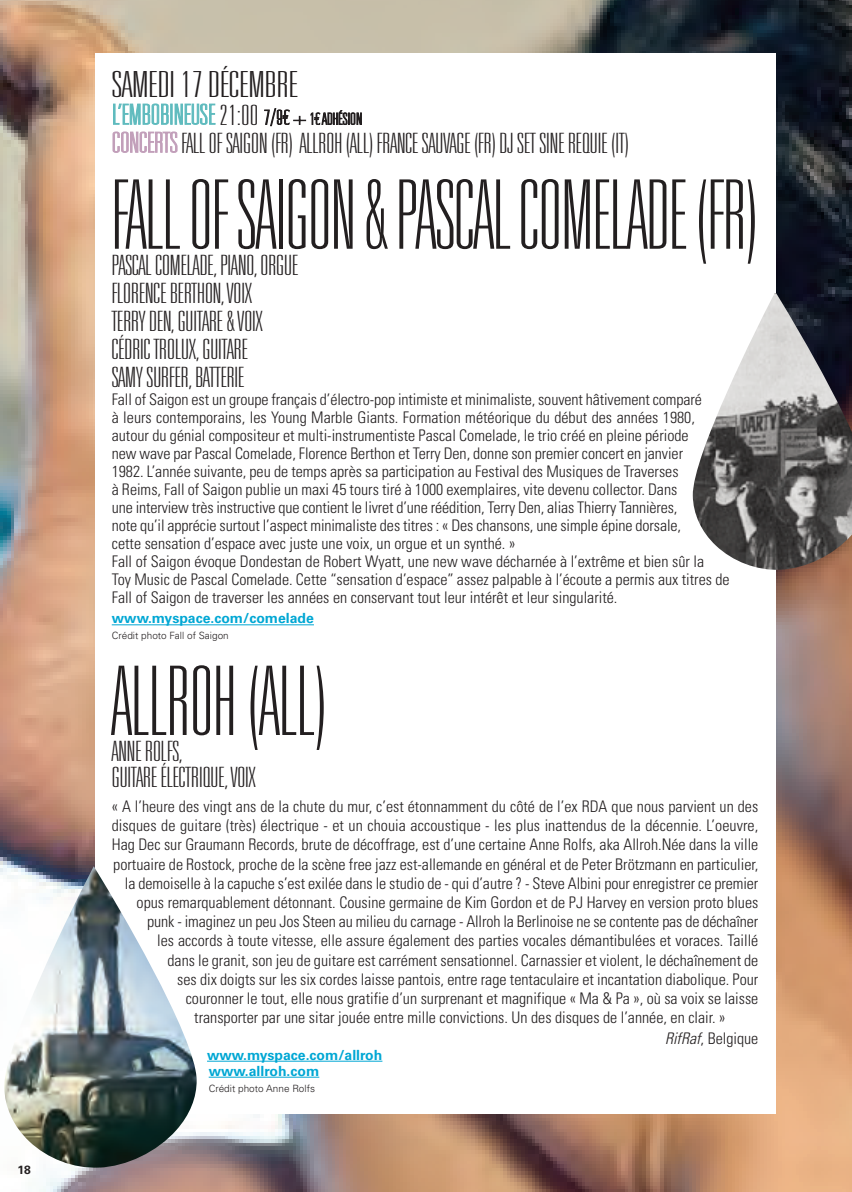
<style>
.page{position:relative;width:852px;height:1192px;background:#fff}
.page>*{position:absolute;margin:0;border:0;box-sizing:border-box;transform-origin:0 0}
.t1{font:100 ultra-condensed 96px "Univers LT Std";letter-spacing:-.005em;color:#231f20}
.t2{font:100 ultra-condensed 36px "Univers LT Std";color:#231f20;scale:1.37 1}
.t3{font:100 ultra-condensed 28px/28px "Univers LT Std";color:#231f20;scale:1.17 1}
.t4{font:100 ultra-condensed 28px/28.4px "Univers LT Std";color:#231f20;scale:1.37 1}
.t5{font:300 condensed 16px/18px "Univers LT Std";color:#231f20}
.t6{font:700 14px/16px "Univers LT Std";color:#00a7d4}
.t7{font:700 12px "Univers";color:#231f20}
.t8{font:300 10px "Univers LT Std";color:#231f20}
.s1{color:#5fbbbe}
.s2{font-size:20px}
.s3{font-size:16px}
.s4{color:#c29fba}
.s5{font-style:italic}
</style>
<div class="page">
<img style="left:0;top:0;width:852px;height:1192px">
<div style="left:95px;top:54px;width:680px;height:1060px;background:#fff"></div>
<hr style="left:112px;top:624px;width:202px;height:1px;background:#00a7d4">
<hr style="left:207px;top:1061px;width:175px;height:1px;background:#00a7d4">
<hr style="left:209px;top:1077px;width:110px;height:1px;background:#00a7d4">
<img style="left:692px;top:294px;width:160px;height:277px">
<img style="left:4px;top:866px;width:193px;height:302px">
<p class="t7" style="left:18px;top:1165px;width:15px">18</p>
<h2 class="t2" style="left:112px;top:71px;width:137px">SAMEDI17DÉCEMBRE</h2>
<h3 class="t4" style="left:112px;top:103px;width:379px"><span class="s1">L’EMBOBINEUSE</span>21:00 <span class="s2">7/9€</span> <span class="s3">+ 1€ ADHÉSION<br></span><span class="s4">CONCERTS</span> FALLOF SAIGON(FR) ALLROH(ALL) FRANCE SAUVAGE (FR)DJ SET SINEREQUIE (IT)</h3>
<h1 class="t1" style="left:112px;top:179px;width:648px">FALLOFSAIGON&amp;PASCALCOMELADE(FR)</h1>
<h3 class="t3" style="left:112px;top:253px;width:161px">PASCAL COMELADE,PIANO,ORGUE<br>FLORENCEBERTHON,VOIX<br>TERRYDEN,GUITARE&amp;VOIX<br>CÉDRICTROLUX,GUITARE<br>SAMY SURFER,BATTERIE</h3>
<p class="t5" style="left:112px;top:391px;width:619px">Fall of Saigon est un groupe français d’électro-pop intimiste et minimaliste, souvent hâtivement comparé<br>à leurs contemporains, les Young Marble giants. Formation météorique du début des années 1980, autour du génial compositeur et multi-instrumentiste Pascal Comelade, le trio créé en pleine période<br>new wave par Pascal Comelade, Florence berthon et Terry Den, donne son premier concert en janvier<br>1982. L’année suivante, peu de temps après sa participation au Festival des Musiques de Traverses<br>à Reims, Fall of Saigon publie un maxi 45 tours tiré à 1000 exemplaires, vite devenu collector. Dans<br>une interview très instructive que contient le livret d’une réédition, Terry Den, alias Thierry Tannières,<br>note qu’il apprécie surtout l’aspect minimaliste des titres : « Des chansons, une simple épine dorsale,<br>cette sensation d’espace avec juste une voix, un orgue et un synthé. »<br>Fall of Saigon évoque Dondestan de Robert Wyatt, une new wave décharnée à l’extrême et bien sûr la<br>Toy Music de Pascal Comelade. Cette “sensation d’espace” assez palpable à l’écoute a permis aux titres de Fall of Saigon de traverser les années en conservant tout leur intérêt et leur singularité.</p>
<p class="t6" style="left:112px;top:612px;width:204px">www.myspace.com/comelade</p>
<p class="t8" style="left:112px;top:632px;width:119px">Crédit photo Fall of Saigon</p>
<h1 class="t1" style="left:112px;top:666px;width:217px">ALLROH(ALL)</h1>
<h3 class="t3" style="left:112px;top:740px;width:124px;line-height:26px">ANNEROLFS,<br>GUITARE ÉLECTRIQUE,VOIX</h3>
<p class="t5" style="left:112px;top:799px;width:648px">« a l’heure des vingt ans de la chute du mur, c’est étonnamment du côté de l’ex RDa que nous parvient un des</p>
<p class="t5" style="left:112px;top:818px;width:648px">disques de guitare (très) électrique - et un chouia accoustique - les plus inattendus de la décennie. L’oeuvre,</p>
<p class="t5" style="left:112px;top:837px;width:648px">Hag Dec sur graumann Records, brute de décoffrage, est d’une certaine anne Rolfs, aka allroh.Née dans la ville</p>
<p class="t5" style="left:113px;top:856px;width:646px">portuaire de Rostock, proche de la scène free jazz est-allemande en général et de Peter brötzmann en particulier,</p>
<p class="t5" style="left:125px;top:875px;width:635px">la demoiselle à la capuche s’est exilée dans le studio de - qui d’autre ? - Steve albini pour enregistrer ce premier</p>
<p class="t5" style="left:137px;top:895px;width:623px">opus remarquablement détonnant. Cousine germaine de Kim gordon et de PJ Harvey en version proto blues</p>
<p class="t5" style="left:147px;top:914px;width:612px">punk - imaginez un peu Jos Steen au milieu du carnage - allroh la berlinoise ne se contente pas de déchaîner</p>
<p class="t5" style="left:157px;top:933px;width:602px">les accords à toute vitesse, elle assure également des parties vocales démantibulées et voraces. Taillé</p>
<p class="t5" style="left:167px;top:952px;width:592px">dans le granit, son jeu de guitare est carrément sensationnel. Carnassier et violent, le déchaînement de</p>
<p class="t5" style="left:177px;top:971px;width:582px">ses dix doigts sur les six cordes laisse pantois, entre rage tentaculaire et incantation diabolique. Pour</p>
<p class="t5" style="left:186px;top:991px;width:574px">couronner le tout, elle nous gratifie d’un surprenant et magnifique « Ma &amp; Pa », où sa voix se laisse</p>
<p class="t5" style="left:194px;top:1010px;width:533px">transporter par une sitar jouée entre mille convictions. un des disques de l’année, en clair. »</p>
<p class="t5" style="left:665px;top:1030px;width:95px"><span class="s5">RifRaf</span>, belgique</p>
<p class="t6" style="left:207px;top:1048px;width:177px">www.myspace.com/allroh www.allroh.com</p>
<p class="t8" style="left:209px;top:1084px;width:108px">Crédit photo Anne Rolfs</p>
</div>
